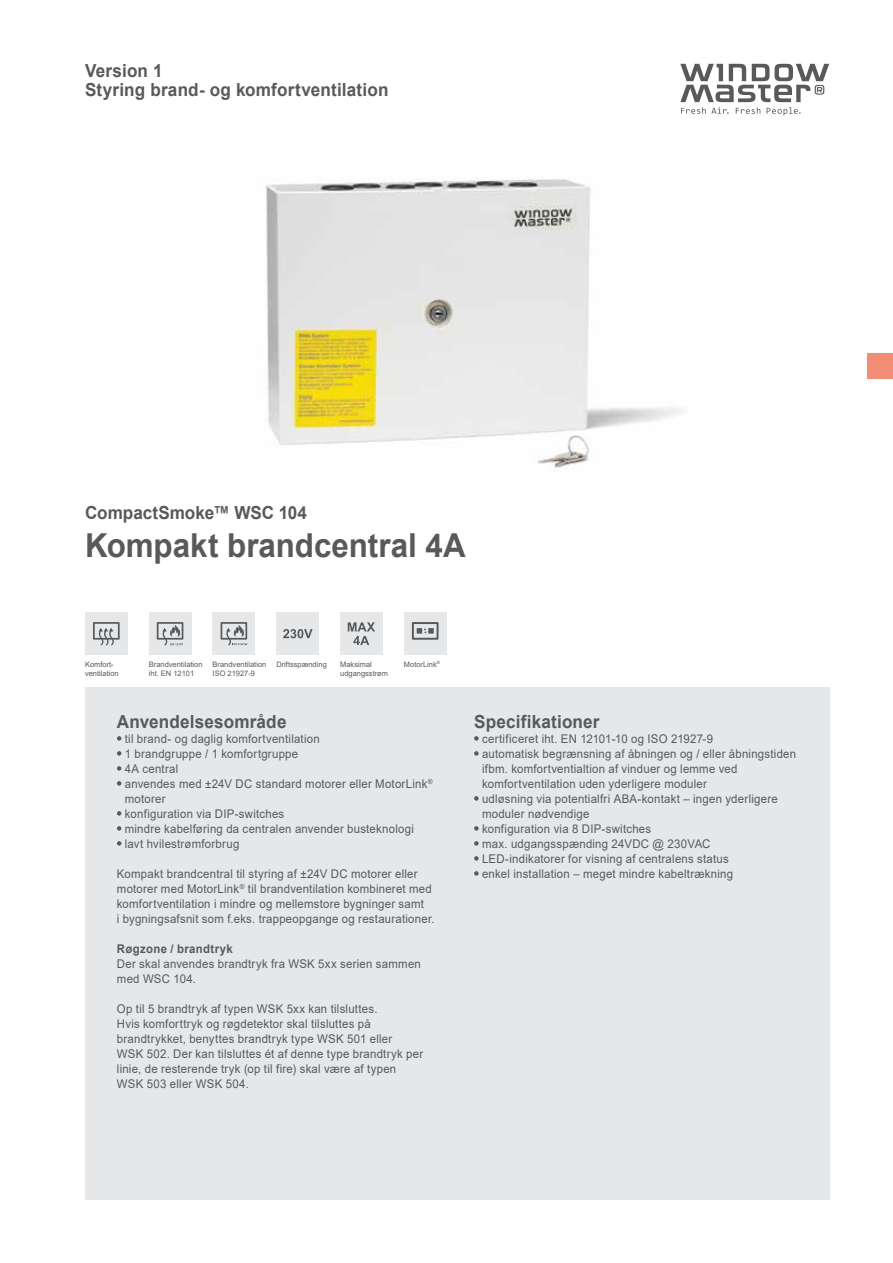
<style>
.page{position:relative;width:893px;height:1263px;background:#fff}
.page>*{position:absolute;margin:0;border:0;box-sizing:border-box;transform-origin:0 0}
.t1{font:700 33px "Arial";color:#58595b;scale:.95 1}
.t2{font:700 18px/18.8px "Arial";letter-spacing:.01em;color:#58595b;scale:.95 1}
.t3{font:12px/15px "Arial";letter-spacing:.02em;color:#58595b;scale:.95 1}
.t4{font:700 12px "Arial";letter-spacing:.03em;color:#58595b;scale:.95 1}
.t5{font:7.5px/9px "Arial";color:#58595b}
.t6{font:4.35px "Arial";color:#58595b}
</style>
<div class="page">
<svg style="left:680px;top:64px;width:149px;height:52px"></svg>
<div style="left:85px;top:687px;width:744px;height:512px;background:#e6e7e8"></div>
<svg style="left:117px;top:736px;width:4px;height:5px"></svg>
<svg style="left:117px;top:751px;width:4px;height:5px"></svg>
<svg style="left:117px;top:766px;width:4px;height:5px"></svg>
<svg style="left:117px;top:781px;width:4px;height:5px"></svg>
<svg style="left:117px;top:811px;width:4px;height:5px"></svg>
<svg style="left:117px;top:826px;width:4px;height:5px"></svg>
<svg style="left:117px;top:841px;width:4px;height:5px"></svg>
<svg style="left:474px;top:736px;width:5px;height:5px"></svg>
<svg style="left:474px;top:751px;width:5px;height:5px"></svg>
<svg style="left:474px;top:796px;width:5px;height:5px"></svg>
<svg style="left:474px;top:826px;width:5px;height:5px"></svg>
<svg style="left:474px;top:841px;width:5px;height:5px"></svg>
<svg style="left:474px;top:856px;width:5px;height:5px"></svg>
<svg style="left:474px;top:871px;width:5px;height:5px"></svg>
<div style="left:85px;top:612px;width:43px;height:43px;background:#e6e7e8"></div>
<svg style="left:93px;top:622px;width:27px;height:23px"></svg>
<div style="left:149px;top:612px;width:42px;height:43px;background:#e6e7e8"></div>
<svg style="left:157px;top:622px;width:26px;height:23px"></svg>
<div style="left:276px;top:612px;width:43px;height:43px;background:#e6e7e8"></div>
<svg style="left:283px;top:629px;width:30px;height:9px"></svg>
<div style="left:340px;top:612px;width:43px;height:43px;background:#e6e7e8"></div>
<svg style="left:348px;top:622px;width:27px;height:23px"></svg>
<div style="left:404px;top:612px;width:42px;height:43px;background:#e6e7e8"></div>
<svg style="left:412px;top:622px;width:27px;height:18px"></svg>
<div style="left:213px;top:612px;width:42px;height:43px;background:#e6e7e8"></div>
<svg style="left:221px;top:622px;width:26px;height:23px"></svg>
<img style="left:266px;top:179px;width:416px;height:289px">
<div style="left:867px;top:353px;width:26px;height:26px;background:#f18d75"></div>
<h2 class="t2" style="left:85px;top:61px;width:321px">Version 1<br>Styring brand- og komfortventilation</h2>
<h2 class="t2" style="left:85px;top:504px;width:235px">CompactSmoke™ WSC 104</h2>
<h1 class="t1" style="left:85px;top:522px;width:402px">Kompakt brandcentral 4A</h1>
<p class="t5" style="left:213px;top:660px;width:55px">Brandventilation</p>
<p class="t6" style="left:437px;top:660px;width:5px">®</p>
<p class="t5" style="left:213px;top:669px;width:44px">ISO 21927-9</p>
<p class="t5" style="left:85px;top:660px;width:35px">Komfort&shy;ventilation</p>
<p class="t5" style="left:149px;top:660px;width:55px">Brandventilation iht. EN 12101</p>
<p class="t5" style="left:276px;top:660px;width:52px">Driftsspænding</p>
<p class="t5" style="left:340px;top:660px;width:49px">Maksimal udgangsstrøm</p>
<p class="t5" style="left:404px;top:660px;width:34px">MotorLink</p>
<h2 class="t2" style="left:117px;top:712px;width:180px">Anvendelsesområde</h2>
<p class="t3" style="left:125px;top:731px;width:326px">til brand- og daglig komfortventilation<br>1 brandgruppe / 1 komfortgruppe<br>4A central<br>anvendes med ±24V DC standard motorer eller MotorLink<sup>® </sup>motorer<br>konfiguration via DIP-switches<br>mindre kabelføring da centralen anvender busteknologi lavt hvilestrømforbrug</p>
<p class="t3" style="left:117px;top:866px;width:336px">Kompakt brandcentral til styring af ±24V DC motorer eller motorer med MotorLink<sup>®</sup> til brandventilation kombineret med komfortventilation i mindre og mellemstore bygninger samt<br>i bygningsafsnit som f.eks. trappeopgange og restaurationer.</p>
<p class="t4" style="left:117px;top:940px;width:123px">Røgzone / brandtryk</p>
<p class="t3" style="left:117px;top:956px;width:321px">Der skal anvendes brandtryk fra WSK 5xx serien sammen med WSC 104.</p>
<p class="t3" style="left:117px;top:1001px;width:324px">Op til 5 brandtryk af typen WSK 5xx kan tilsluttes.<br>Hvis komforttryk og røgdetektor skal tilsluttes på brandtrykket, benyttes brandtryk type WSK 501 eller<br>WSK 502. Der kan tilsluttes ét af denne type brandtryk per linie, de resterende tryk (op til fire) skal være af typen WSK 503 eller WSK 504.</p>
<h2 class="t2" style="left:474px;top:712px;width:134px">Specifikationer</h2>
<p class="t3" style="left:482px;top:731px;width:332px">certificeret iht. EN 12101-10 og ISO 21927-9<br>automatisk begrænsning af åbningen og / eller åbningstiden ifbm. komfortventialtion af vinduer og lemme ved komfortventilation uden yderligere moduler<br>udløsning via potentialfri ABA-kontakt – ingen yderligere moduler nødvendige<br>konfiguration via 8 DIP-switches<br>max. udgangsspænding 24VDC @ 230VAC LED-indikatorer for visning af centralens status<br>enkel installation – meget mindre kabeltrækning</p>
</div>
